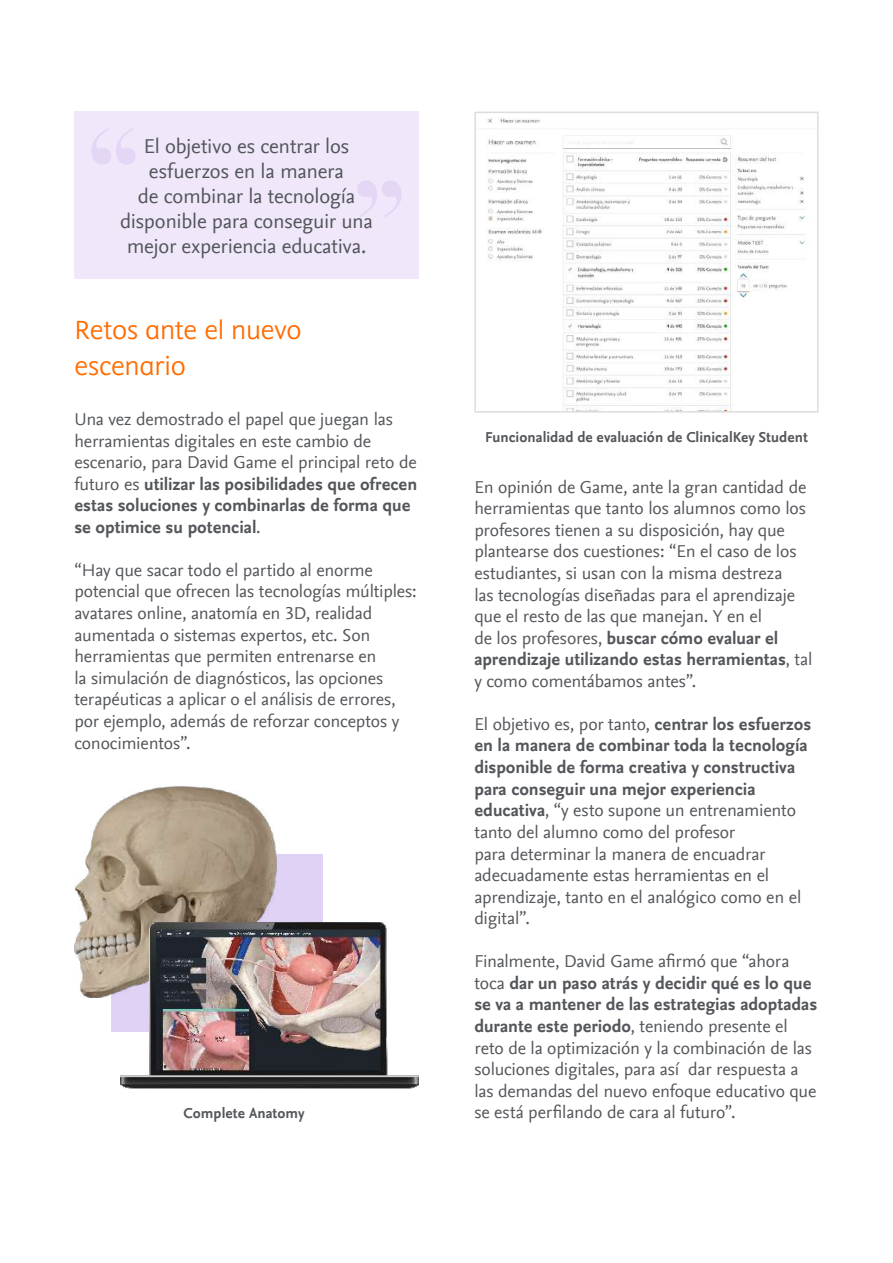
<style>
.page{position:relative;width:893px;height:1263px;background:#fff}
.page>*{position:absolute;margin:0;border:0;box-sizing:border-box;transform-origin:0 0}
.t1{font:300 30px/36px "Elsevier Display";letter-spacing:-.01em;color:#ff6c00}
.t2{font:21px/25.2px "Nexus Sans Offc Pro";letter-spacing:-.01em;color:#53565a;text-align:center}
.t3{font:18px/21.6px "Nexus Sans Offc Pro";letter-spacing:-.01em;color:#53565a}
.t4{font:700 15px "Nexus Sans Offc Pro";letter-spacing:.005em;color:#53565a}
.s1{font-weight:700}
</style>
<div class="page">
<div style="left:112px;top:855px;width:211px;height:177px;background:#e0d2f4"></div>
<img style="left:74px;top:786px;width:203px;height:211px">
<img style="left:120px;top:923px;width:299px;height:166px">
<img style="left:487px;top:118px;width:318px;height:293px">
<div style="left:474px;top:112px;width:345px;height:301px;border:1px solid #ddddde"></div>
<div style="left:74px;top:112px;width:345px;height:167px;background:#f0e8fa"></div>
<svg style="left:92px;top:128px;width:44px;height:37px"></svg>
<svg style="left:357px;top:181px;width:44px;height:36px"></svg>
<p class="t2" style="left:120px;top:132px;width:254px">El objetivo es centrar los esfuerzos en la manera<br>de combinar la tecnología disponible para conseguir una mejor experiencia educativa.</p>
<h1 class="t1" style="left:74px;top:311px;width:229px">Retos ante el nuevo escenario</h1>
<p class="t3" style="left:74px;top:407px;width:344px">Una vez demostrado el papel que juegan las herramientas digitales en este cambio de escenario, para David Game el principal reto de futuro es <span class="s1">utilizar las posibilidades que ofrecen estas soluciones y combinarlas de forma que se optimice su potencial</span>.</p>
<p class="t3" style="left:74px;top:558px;width:344px">“Hay que sacar todo el partido al enorme potencial que ofrecen las tecnologías múltiples: avatares online, anatomía en 3D, realidad aumentada o sistemas expertos, etc. Son herramientas que permiten entrenarse en<br>la simulación de diagnósticos, las opciones terapéuticas a aplicar o el análisis de errores, por ejemplo, además de reforzar conceptos y conocimientos”.</p>
<p class="t4" style="left:485px;top:426px;width:324px">Funcionalidad de evaluación de ClinicalKey Student</p>
<p class="t3" style="left:474px;top:475px;width:339px">En opinión de Game, ante la gran cantidad de herramientas que tanto los alumnos como los profesores tienen a su disposición, hay que plantearse dos cuestiones: “En el caso de los estudiantes, si usan con la misma destreza<br>las tecnologías diseñadas para el aprendizaje que el resto de las que manejan. Y en el<br>de los profesores, <span class="s1">buscar cómo evaluar el aprendizaje utilizando estas herramientas</span>, tal y como comentábamos antes”.</p>
<p class="t3" style="left:474px;top:712px;width:338px">El objetivo es, por tanto, <span class="s1">centrar los esfuerzos en la manera de combinar toda la tecnología disponible de forma creativa y constructiva para conseguir una mejor experiencia educativa</span>, “y esto supone un entrenamiento tanto del alumno como del profesor<br>para determinar la manera de encuadrar adecuadamente estas herramientas en el aprendizaje, tanto en el analógico como en el digital”.</p>
<p class="t3" style="left:474px;top:949px;width:344px">Finalmente, David Game afirmó que “ahora toca <span class="s1">dar un paso atrás y decidir qué es lo que se va a mantener de las estrategias adoptadas durante este periodo</span>, teniendo presente el reto de la optimización y la combinación de las soluciones digitales, para así dar respuesta a las demandas del nuevo enfoque educativo que</p>
<p class="t4" style="left:184px;top:1102px;width:122px">Complete Anatomy</p>
<p class="t3" style="left:474px;top:1101px;width:263px">se está perfilando de cara al futuro”.</p>
</div>
